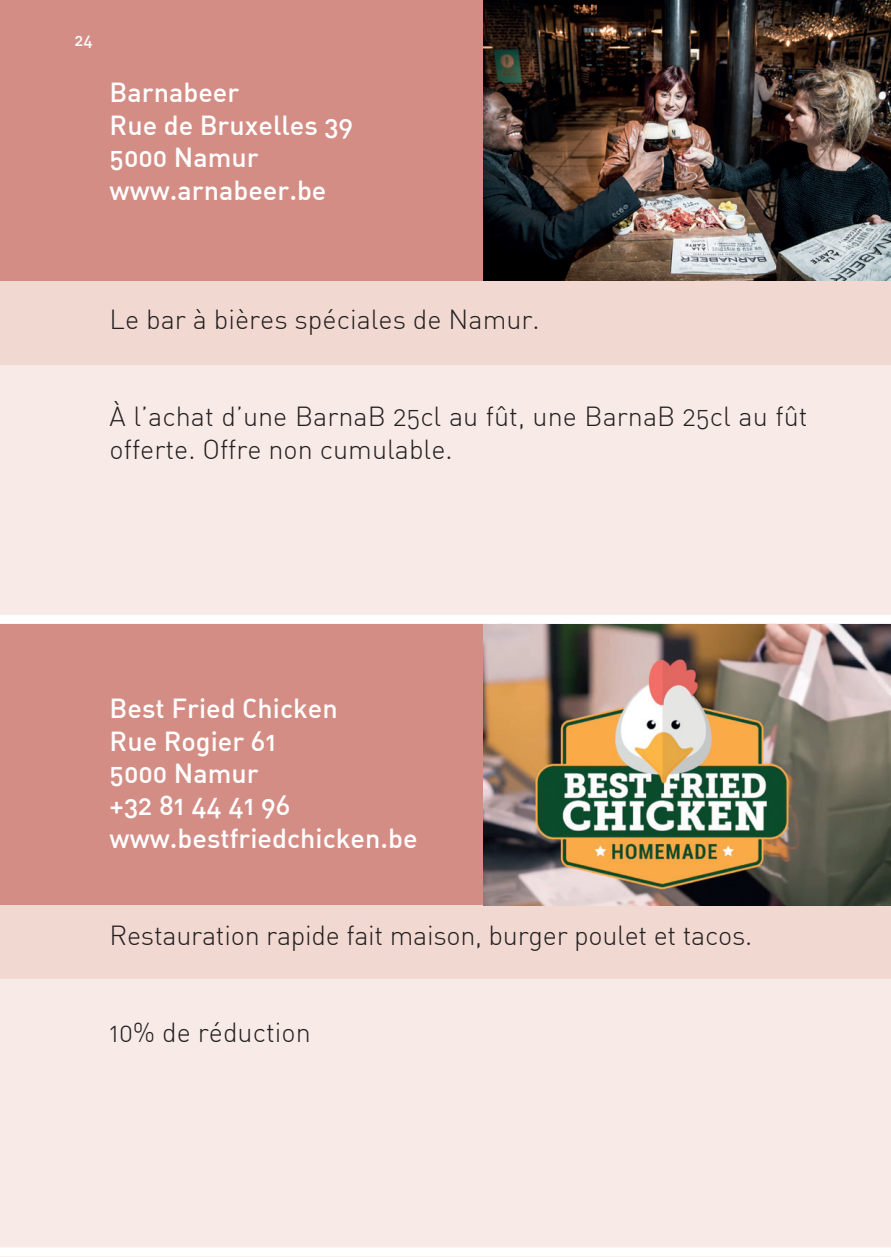
<style>
.page{position:relative;width:891px;height:1257px;background:#fff}
.page>*{position:absolute;margin:0;border:0;box-sizing:border-box;transform-origin:0 0}
.t1{font:300 27px/32.4px "DIN Alternate";color:#231f20}
.t2{font:500 27px/32.4px "DIN Alternate";color:#fff}
.t3{font:500 16.2px "DIN Alternate";color:#fff}
</style>
<div class="page">
<div style="left:0;top:906px;width:890px;height:73px;background:#f1d8d1"></div>
<div style="left:0;top:979px;width:890px;height:278px;background:#f7eae7"></div>
<div style="left:0;top:280px;width:890px;height:85px;background:#f1d8d1"></div>
<div style="left:0;top:365px;width:890px;height:251px;background:#f7eae7"></div>
<div style="left:0;top:0;width:890px;height:281px;background:#d48d85"></div>
<div style="left:0;top:622px;width:890px;height:283px;background:#d48d85"></div>
<img style="left:483px;top:0;width:407px;height:281px">
<img style="left:483px;top:624px;width:407px;height:281px">
<div style="left:0;top:615px;width:890px;height:9px;background:#fff"></div>
<div style="left:0;top:1247px;width:890px;height:9px;background:#fff"></div>
<p class="t3" style="left:75px;top:33px;width:19px">24</p>
<p class="t2" style="left:110px;top:78px;width:245px">Barnabeer<br>Rue de Bruxelles 39<br>5000 Namur www.arnabeer.be</p>
<p class="t1" style="left:110px;top:305px;width:431px">Le bar à bières spéciales de Namur.</p>
<p class="t1" style="left:110px;top:402px;width:699px">À l’achat d’une BarnaB 25cl au fût, une BarnaB 25cl au fût offerte. Offre non cumulable.</p>
<p class="t2" style="left:110px;top:694px;width:309px">Best Fried Chicken<br>Rue Rogier 61<br>5000 Namur<br>+32 81 44 41 96 www.bestfriedchicken.be</p>
<p class="t1" style="left:110px;top:921px;width:644px">Restauration rapide fait maison, burger poulet et tacos.</p>
<p class="t1" style="left:110px;top:1018px;width:202px">10% de réduction</p>
</div>
